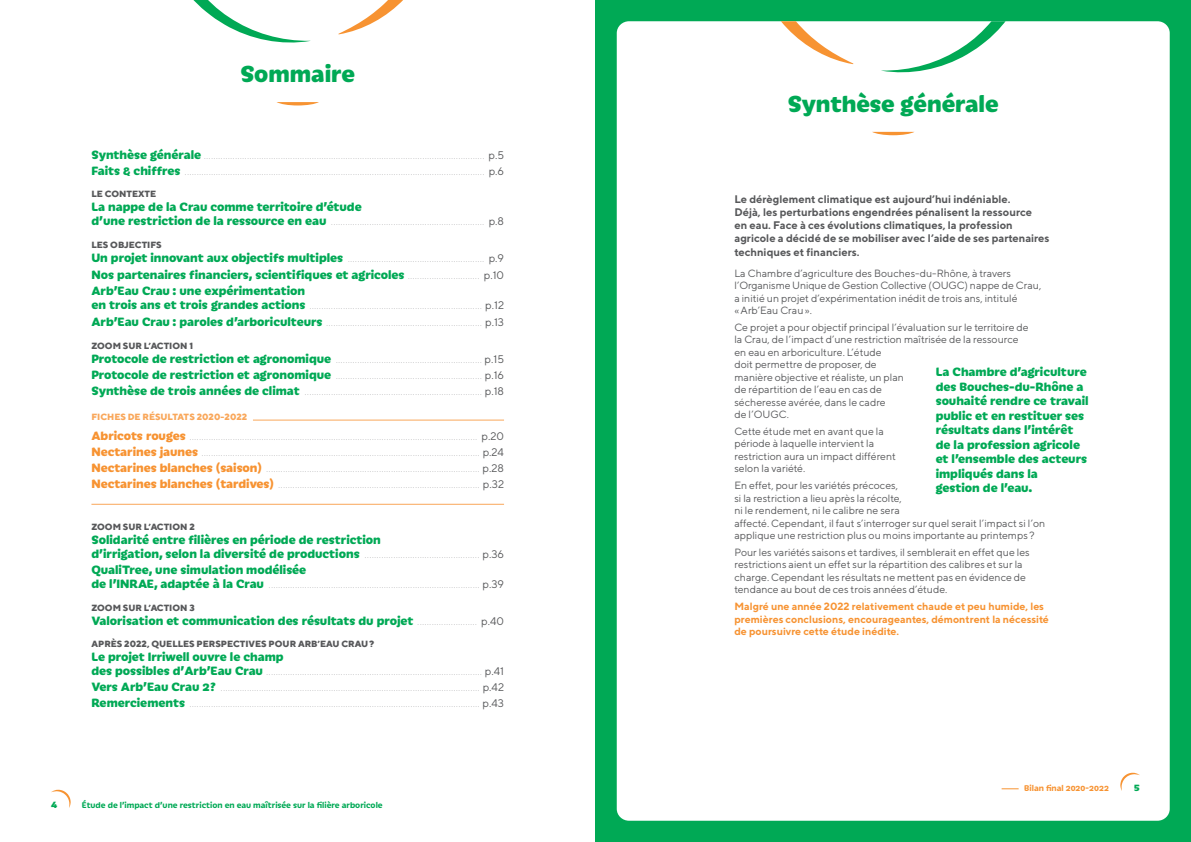
<style>
.page{position:relative;width:1191px;height:842px;background:#fff}
.page>*{position:absolute;margin:0;border:0;box-sizing:border-box;transform-origin:0 0}
.t1{font:800 25px "Iskra";color:#00a955}
.t2{font:800 13px/14.5px "Iskra";color:#00a955}
.t3{font:800 13px "Iskra";color:#f79332}
.t4{font:700 11px/13.2px "TT Norms";color:#57585a}
.t5{font:11px "TT Norms";color:#57585a}
.t6{font:800 11px "Iskra";color:#00a955}
.t7{font:10.5px/12.5px "TT Norms";color:#57585a}
.t8{font:700 10.5px/12.5px "TT Norms";color:#f79332}
.t9{font:800 9px "TT Norms";color:#57585a}
.t10{font:700 9px "Iskra";color:#00a955}
.t11{font:800 9px "TT Norms";color:#f9a75a}
.t12{font:700 9px "Iskra";letter-spacing:.005em;color:#f79332}
</style>
<div class="page">
<div style="left:595px;top:0;width:596px;height:842px;background:#00a955"></div>
<div style="left:617px;top:21px;width:552px;height:800px;background:#fff;border-radius:12px"></div>
<svg style="left:1120px;top:773px;width:20px;height:18px"></svg>
<svg style="left:1001px;top:788px;width:17px;height:1px"></svg>
<svg style="left:881px;top:21px;width:124px;height:52px"></svg>
<svg style="left:781px;top:21px;width:72px;height:43px"></svg>
<svg style="left:193px;top:0;width:117px;height:43px"></svg>
<svg style="left:338px;top:0;width:65px;height:34px"></svg>
<svg style="left:51px;top:790px;width:20px;height:18px"></svg>
<svg style="left:276px;top:102px;width:43px;height:3px"></svg>
<svg style="left:872px;top:132px;width:42px;height:3px"></svg>
<hr style="left:253px;top:420px;width:251px;height:1px;background:#f9a75a">
<hr style="left:91px;top:504px;width:413px;height:1px;background:#f9a75a">
<h1 class="t1" style="left:240px;top:55px;width:116px">Sommaire</h1>
<p class="t2" style="left:91px;top:146px;width:111px">Synthèse générale</p>
<p class="t5" style="left:488px;top:148px;width:17px">p.5</p>
<p class="t2" style="left:91px;top:162px;width:91px">Faits &amp; chiffres</p>
<p class="t5" style="left:489px;top:164px;width:17px">p.6</p>
<p class="t9" style="left:91px;top:188px;width:66px">LE CONTEXTE</p>
<p class="t2" style="left:91px;top:199px;width:272px;line-height:14px">La nappe de la Crau comme territoire d’étude d’une restriction de la ressource en eau</p>
<p class="t5" style="left:489px;top:215px;width:17px">p.8</p>
<p class="t9" style="left:91px;top:239px;width:72px">LES OBJECTIFS</p>
<p class="t2" style="left:91px;top:249px;width:253px">Un projet innovant aux objectifs multiples</p>
<p class="t5" style="left:489px;top:251px;width:17px">p.9</p>
<p class="t2" style="left:91px;top:266px;width:315px">Nos partenaires financiers, scientifiques et agricoles</p>
<p class="t5" style="left:484px;top:268px;width:22px">p.10</p>
<p class="t2" style="left:91px;top:283px;width:215px;line-height:14px">Arb’Eau Crau : une expérimentation en trois ans et trois grandes actions</p>
<p class="t5" style="left:485px;top:299px;width:20px">p.12</p>
<p class="t2" style="left:91px;top:314px;width:233px">Arb’Eau Crau : paroles d’arboriculteurs</p>
<p class="t5" style="left:485px;top:316px;width:20px">p.13</p>
<p class="t9" style="left:91px;top:340px;width:103px">ZOOM SUR L’ACTION 1</p>
<p class="t2" style="left:91px;top:350px;width:241px">Protocole de restriction et agronomique</p>
<p class="t5" style="left:484px;top:352px;width:21px">p.15</p>
<p class="t2" style="left:91px;top:366px;width:241px">Protocole de restriction et agronomique</p>
<p class="t5" style="left:485px;top:368px;width:21px">p.16</p>
<p class="t2" style="left:91px;top:382px;width:210px">Synthèse de trois années de climat</p>
<p class="t5" style="left:485px;top:384px;width:21px">p.18</p>
<p class="t11" style="left:91px;top:411px;width:157px">FICHES DE RÉSULTATS 2020-2022</p>
<p class="t3" style="left:91px;top:426px;width:96px">Abricots rouges</p>
<p class="t5" style="left:481px;top:429px;width:24px">p.20</p>
<p class="t3" style="left:91px;top:442px;width:108px">Nectarines jaunes</p>
<p class="t5" style="left:483px;top:445px;width:23px">p.24</p>
<p class="t3" style="left:91px;top:458px;width:172px">Nectarines blanches (saison)</p>
<p class="t5" style="left:482px;top:462px;width:23px">p.28</p>
<p class="t3" style="left:91px;top:474px;width:184px">Nectarines blanches (tardives)</p>
<p class="t5" style="left:483px;top:478px;width:23px">p.32</p>
<p class="t9" style="left:91px;top:521px;width:105px">ZOOM SUR L’ACTION 2</p>
<p class="t2" style="left:91px;top:532px;width:291px;line-height:14px">Solidarité entre filières en période de restriction d’irrigation, selon la diversité de productions</p>
<p class="t5" style="left:482px;top:547px;width:23px">p.36</p>
<p class="t2" style="left:91px;top:562px;width:216px;line-height:14px">QualiTree, une simulation modélisée de l’INRAE, adaptée à la Crau</p>
<p class="t5" style="left:482px;top:577px;width:23px">p.39</p>
<p class="t9" style="left:91px;top:601px;width:105px">ZOOM SUR L’ACTION 3</p>
<p class="t2" style="left:91px;top:612px;width:323px">Valorisation et communication des résultats du projet</p>
<p class="t5" style="left:481px;top:614px;width:24px">p.40</p>
<p class="t9" style="left:91px;top:638px;width:284px">APRÈS 2022, QUELLES PERSPECTIVES POUR ARB’EAU CRAU?</p>
<p class="t2" style="left:91px;top:649px;width:194px;line-height:14px">Le projet Irriwell ouvre le champ des possibles d’Arb’Eau Crau</p>
<p class="t5" style="left:485px;top:664px;width:21px">p.41</p>
<p class="t2" style="left:91px;top:679px;width:126px">Vers Arb’Eau Crau 2?</p>
<p class="t5" style="left:483px;top:680px;width:23px">p.42</p>
<p class="t2" style="left:91px;top:695px;width:95px">Remerciements</p>
<p class="t5" style="left:482px;top:697px;width:23px">p.43</p>
<p class="t6" style="left:51px;top:796px;width:8px">4</p>
<p class="t10" style="left:82px;top:798px;width:302px">Étude de l’impact d’une restriction en eau maîtrisée sur la filière arboricole</p>
<h1 class="t1" style="left:787px;top:85px;width:212px">Synthèse générale</h1>
<p class="t4" style="left:734px;top:192px;width:317px">Le dérèglement climatique est aujourd’hui indéniable.<br>Déjà, les perturbations engendrées pénalisent la ressource<br>en eau. Face à ces évolutions climatiques, la profession agricole a décidé de se mobiliser avec l’aide de ses partenaires techniques et financiers.</p>
<p class="t7" style="left:734px;top:266px;width:308px">La Chambre d’agriculture des Bouches-du-Rhône, à travers l’Organisme Unique de Gestion Collective (OUGC) nappe de Crau, a initié un projet d’expérimentation inédit de trois ans, intitulé «Arb’Eau Crau».</p>
<p class="t7" style="left:734px;top:321px;width:296px">Ce projet a pour objectif principal l’évaluation sur le territoire de la Crau, de l’impact d’une restriction maîtrisée de la ressource en eau en arboriculture. L’étude<br>doit permettre de proposer, de<br>manière objective et réaliste, un plan<br>de répartition de l’eau en cas de<br>sécheresse avérée, dans le cadre<br>de l’OUGC.</p>
<p class="t7" style="left:734px;top:425px;width:163px">Cette étude met en avant que la période à laquelle intervient la restriction aura un impact différent selon la variété.</p>
<p class="t7" style="left:734px;top:479px;width:312px">En effet, pour les variétés précoces,<br>si la restriction a lieu après la récolte,<br>ni le rendement, ni le calibre ne sera<br>affecté. Cependant, il faut s’interroger sur quel serait l’impact si l’on applique une restriction plus ou moins importante au printemps?</p>
<p class="t7" style="left:734px;top:546px;width:297px">Pour les variétés saisons et tardives, il semblerait en effet que les restrictions aient un effet sur la répartition des calibres et sur la charge. Cependant les résultats ne mettent pas en évidence de tendance au bout de ces trois années d’étude.</p>
<p class="t8" style="left:734px;top:600px;width:316px">Malgré une année 2022 relativement chaude et peu humide, les premières conclusions, encourageantes, démontrent la nécessité de poursuivre cette étude inédite.</p>
<p class="t2" style="left:935px;top:363px;width:154px">La Chambre d’agriculture des Bouches-du-Rhône a souhaité rendre ce travail public et en restituer ses résultats dans l’intérêt de la profession agricole et l’ensemble des acteurs impliqués dans la<br>gestion de l’eau.</p>
<p class="t12" style="left:1024px;top:781px;width:86px">Bilan final 2020-2022</p>
<p class="t6" style="left:1133px;top:779px;width:8px">5</p>
</div>
